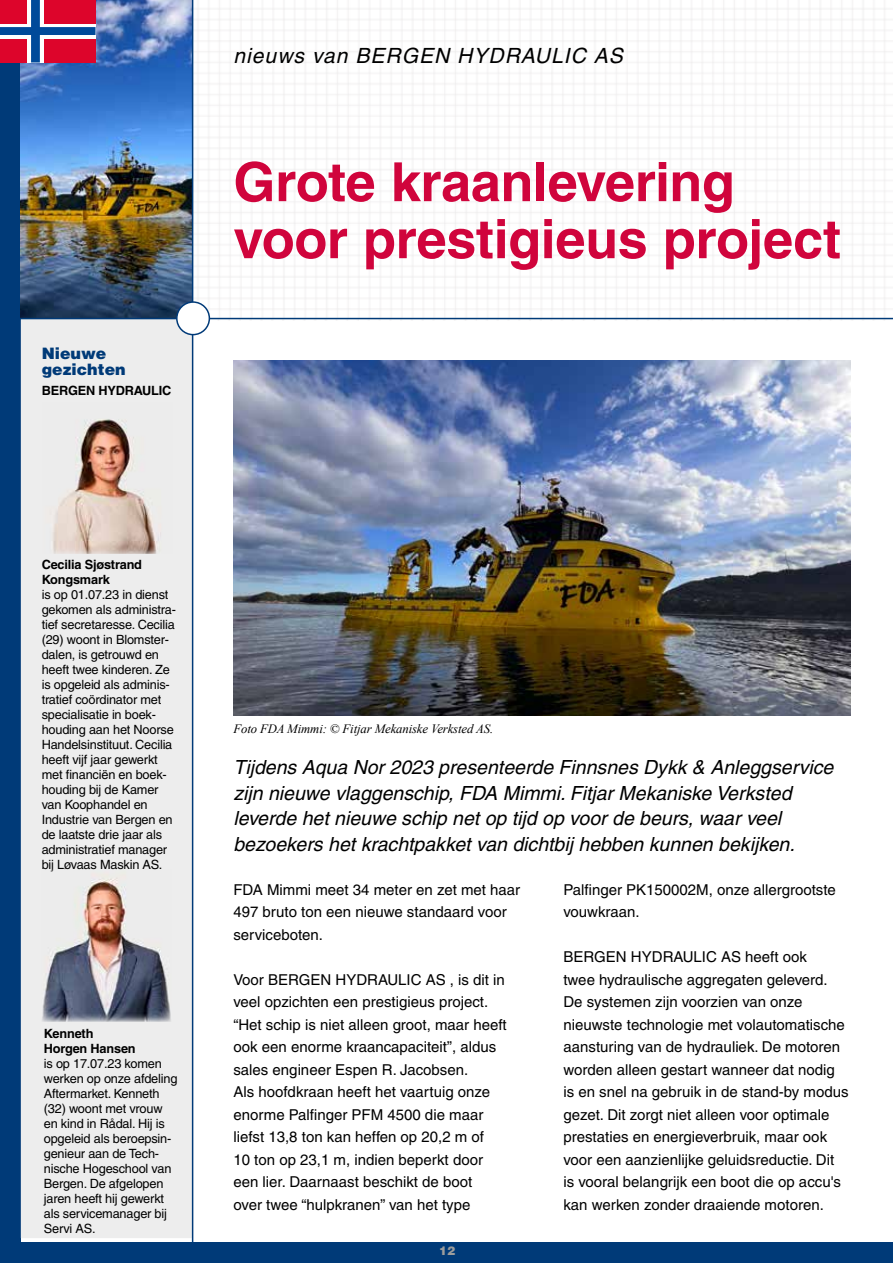
<style>
.page{position:relative;width:893px;height:1263px;background:#fff}
.page>*{position:absolute;margin:0;border:0;box-sizing:border-box;transform-origin:0 0}
.t1{font:700 54px/57px "Helvetica LT Pro";letter-spacing:-.005em;color:#d0043c}
.t2{font:italic 21px "Helvetica LT Pro";letter-spacing:.05em;color:#000}
.t3{font:italic 19.5px/25.5px "Helvetica LT Pro";color:#000}
.t4{font:900 15.75px/16.5px "Helvetica LT Pro";color:#003a78}
.t5{font:15px/22.5px "Helvetica LT Pro";color:#000}
.t6{font:12.75px/15px "Helvetica LT Pro";letter-spacing:-.015em;color:#000}
.t7{font:700 12.75px/15px "Helvetica LT Pro";letter-spacing:-.015em;color:#000}
.t8{font:italic 12.75px "Times New Roman";letter-spacing:-.01em;color:#000}
.t9{font:900 12px "Helvetica LT Pro";color:#9d9d9c}
</style>
<div class="page">
<div style="left:0;top:63px;width:893px;height:1200px;background:#003a78"></div>
<div style="left:21px;top:0;width:872px;height:1242px;background:#fff"></div>
<div style="left:21px;top:315px;width:171px;height:923px;background:#ededed;border:2px solid #ededed"></div>
<img style="left:193px;top:0;width:700px;height:318px">
<img style="left:21px;top:0;width:171px;height:318px">
<hr style="left:192px;top:0;width:1px;height:1242px;background:#003a78">
<svg style="left:0;top:0;width:96px;height:63px"></svg>
<hr style="left:2px;top:318px;width:891px;height:1px;background:#003a78">
<div style="left:177px;top:302px;width:32px;height:33px;background:#fff;border-radius:50%"></div>
<div style="left:176px;top:301px;width:34px;height:34px;border:2px solid #003a78;border-radius:50%"></div>
<img style="left:52px;top:419px;width:109px;height:134px">
<img style="left:42px;top:878px;width:129px;height:144px">
<img style="left:233px;top:360px;width:617px;height:356px">
<p class="t4" style="left:42px;top:345px;width:86px">Nieuwe gezichten</p>
<p class="t7" style="left:42px;top:383px;width:131px">BERGEN HYDRAULIC</p>
<h2 class="t2" style="left:233px;top:43px;width:391px">nieuws van BERGEN HYDRAULIC AS</h2>
<h1 class="t1" style="left:233px;top:154px;width:609px">Grote kraanlevering voor prestigieus project</h1>
<p class="t7" style="left:42px;top:557px;width:102px">Cecilia Sjøstrand<br>Kongsmark</p>
<p class="t6" style="left:42px;top:587px;width:136px">is op 01.07.23 in dienst gekomen als administra&shy;tief secretaresse. Cecilia (29) woont in Blomster&shy;dalen, is getrouwd en heeft twee kinderen. Ze is opgeleid als adminis&shy;tratief coördinator met specialisatie in boek&shy;houding aan het Noorse<br>Handelsinstituut. Cecilia heeft vijf jaar gewerkt met financiën en boek&shy;houding bij de Kamer van Koophandel en<br>Industrie van Bergen en de laatste drie jaar als administratief manager bij Løvaas Maskin AS.</p>
<p class="t7" style="left:44px;top:1026px;width:93px">Kenneth<br>Horgen Hansen</p>
<p class="t6" style="left:44px;top:1056px;width:135px">is op 17.07.23 komen werken op onze afdeling<br>Aftermarket. Kenneth (32) woont met vrouw en kind in Rådal. Hij is opgeleid als beroepsin&shy;genieur aan de Tech&shy;nische Hogeschool van<br>Bergen. De afgelopen jaren heeft hij gewerkt als servicemanager bij<br>Servi AS.</p>
<p class="t8" style="left:233px;top:720px;width:261px">Foto FDA Mimmi: © Fitjar Mekaniske Verksted AS.</p>
<p class="t3" style="left:233px;top:754px;width:601px">Tijdens Aqua Nor 2023 presenteerde Finnsnes Dykk &amp; Anleggservice zijn nieuwe vlaggenschip, FDA Mimmi. Fitjar Mekaniske Verksted leverde het nieuwe schip net op tijd op voor de beurs, waar veel bezoekers het krachtpakket van dichtbij hebben kunnen bekijken.</p>
<p class="t5" style="left:233px;top:878px;width:288px">FDA Mimmi meet 34 meter en zet met haar<br>497 bruto ton een nieuwe standaard voor serviceboten.</p>
<p class="t5" style="left:233px;top:968px;width:275px">Voor BERGEN HYDRAULIC AS , is dit in veel opzichten een prestigieus project. “Het schip is niet alleen groot, maar heeft ook een enorme kraancapaciteit”, aldus sales engineer Espen R. Jacobsen.<br>Als hoofdkraan heeft het vaartuig onze enorme Palfinger PFM 4500 die maar liefst 13,8 ton kan heffen op 20,2 m of<br>10 ton op 23,1 m, indien beperkt door een lier. Daarnaast beschikt de boot<br>over twee “hulpkranen” van het type</p>
<p class="t5" style="left:563px;top:878px;width:274px">Palfinger PK150002M, onze allergrootste vouwkraan.</p>
<p class="t5" style="left:563px;top:946px;width:287px">BERGEN HYDRAULIC AS heeft ook<br>twee hydraulische aggregaten geleverd.<br>De systemen zijn voorzien van onze nieuwste technologie met volautomatische aansturing van de hydrauliek. De motoren worden alleen gestart wanneer dat nodig is en snel na gebruik in de stand-by modus gezet. Dit zorgt niet alleen voor optimale prestaties en energieverbruik, maar ook voor een aanzienlijke geluidsreductie. Dit is vooral belangrijk een boot die op accu's kan werken zonder draaiende motoren.</p>
<p class="t9" style="left:439px;top:1243px;width:18px">12</p>
</div>
